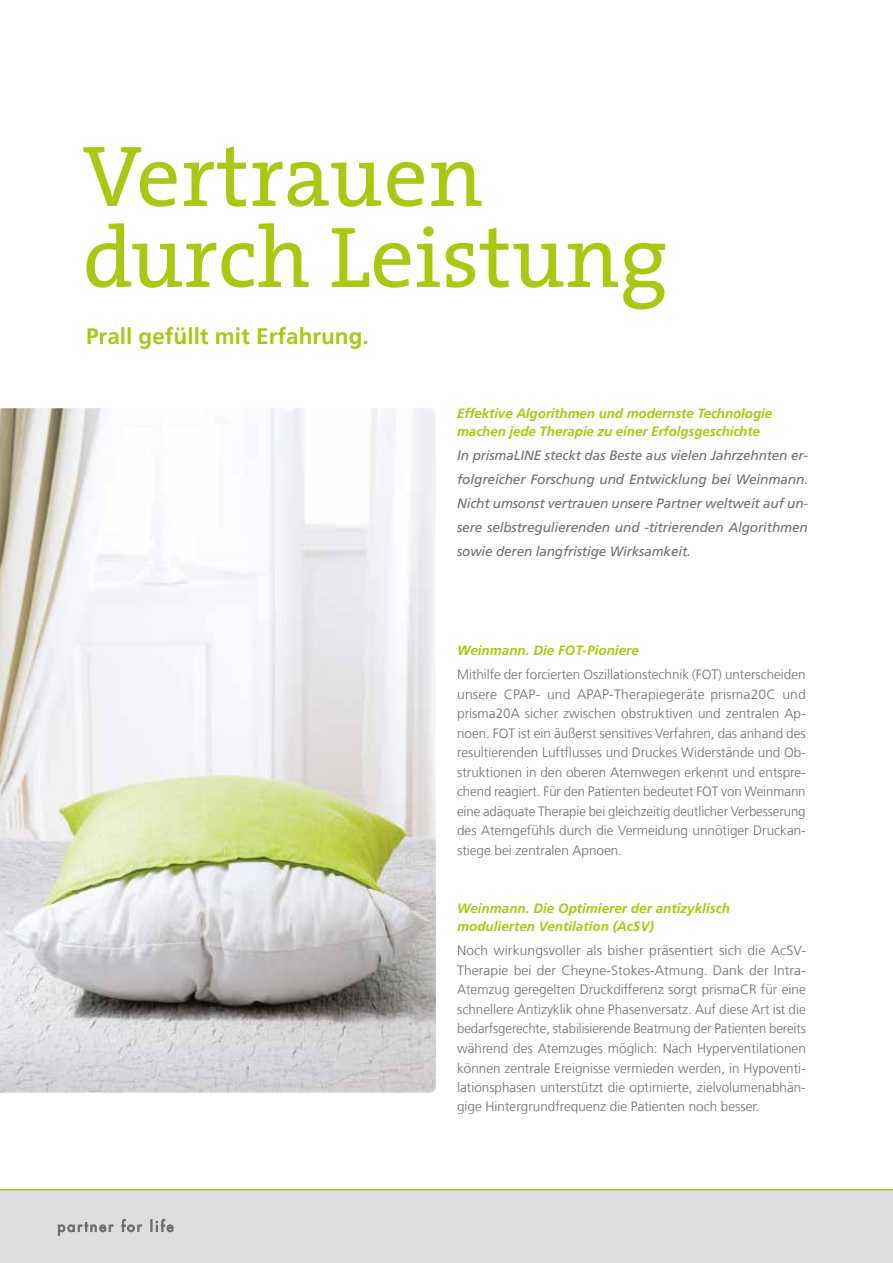
<style>
.page{position:relative;width:893px;height:1263px;background:#fff}
.page>*{position:absolute;margin:0;border:0;box-sizing:border-box;transform-origin:0 0}
.t1{font:87px/81px "The Serif";color:#aac811}
.t2{font:700 22.5px "Frutiger LT Com";color:#aac811}
.t3{font:300 13.5px/19.5px "Frutiger LT Com";color:#706f6f;text-align:justify}
.t4{font:italic 13.5px/24px "Frutiger LT Com";letter-spacing:-.01em;color:#706f6f;text-align:justify}
.t5{font:italic 700 13.5px/18px "Frutiger LT Com";letter-spacing:-.01em;color:#aac811}
</style>
<div class="page">
<div style="left:0;top:1189px;width:893px;height:74px;background:#dedede"></div>
<svg style="left:58px;top:1219px;width:115px;height:16px"></svg>
<img style="left:0;top:408px;width:436px;height:684px">
<h1 class="t1" style="left:83px;top:133px;width:587px">Vertrauen durch Leistung</h1>
<h2 class="t2" style="left:86px;top:323px;width:284px">Prall gefüllt mit Erfahrung.</h2>
<p class="t5" style="left:457px;top:405px;width:317px">Effektive Algorithmen und modernste Technologie machen jede Therapie zu einer Erfolgsgeschichte</p>
<p class="t4" style="left:457px;top:444px;width:352px">In prismaLINE steckt das Beste aus vielen Jahrzehnten er&shy;folgreicher Forschung und Entwicklung bei Weinmann.<br>Nicht umsonst vertrauen unsere Partner weltweit auf un&shy;sere selbstregulierenden und -titrierenden Algorithmen sowie deren langfristige Wirksamkeit.</p>
<p class="t5" style="left:457px;top:642px;width:183px">Weinmann. Die FOT-Pioniere</p>
<p class="t3" style="left:457px;top:665px;width:350px">Mithilfe der forcierten Oszillationstechnik (FOT) unterscheiden unsere CPAP- und APAP-Therapiegeräte prisma20C und prisma20A sicher zwischen obstruktiven und zentralen Ap&shy;noen. FOT ist ein äußerst sensitives Verfahren, das anhand des resultierenden Luftflusses und Druckes Widerstände und Ob&shy;struktionen in den oberen Atemwegen erkennt und entspre&shy;chend reagiert. Für den Patienten bedeutet FOT von Weinmann eine adäquate Therapie bei gleichzeitig deutlicher Verbesserung des Atemgefühls durch die Vermeidung unnötiger Druckan&shy;stiege bei zentralen Apnoen.</p>
<p class="t5" style="left:457px;top:900px;width:274px">Weinmann. Die Optimierer der antizyklisch modulierten Ventilation (AcSV)</p>
<p class="t3" style="left:457px;top:941px;width:350px">Noch wirkungsvoller als bisher präsentiert sich die AcSV-Therapie bei der Cheyne-Stokes-Atmung. Dank der Intra-Atemzug geregelten Druckdifferenz sorgt prismaCR für eine schnellere Antizyklik ohne Phasenversatz. Auf diese Art ist die bedarfsgerechte, stabilisierende Beatmung der Patienten bereits während des Atemzuges möglich: Nach Hyperventilationen können zentrale Ereignisse vermieden werden, in Hypoventi&shy;lationsphasen unterstützt die optimierte, zielvolumenabhän&shy;gige Hintergrundfrequenz die Patienten noch besser.</p>
</div>
